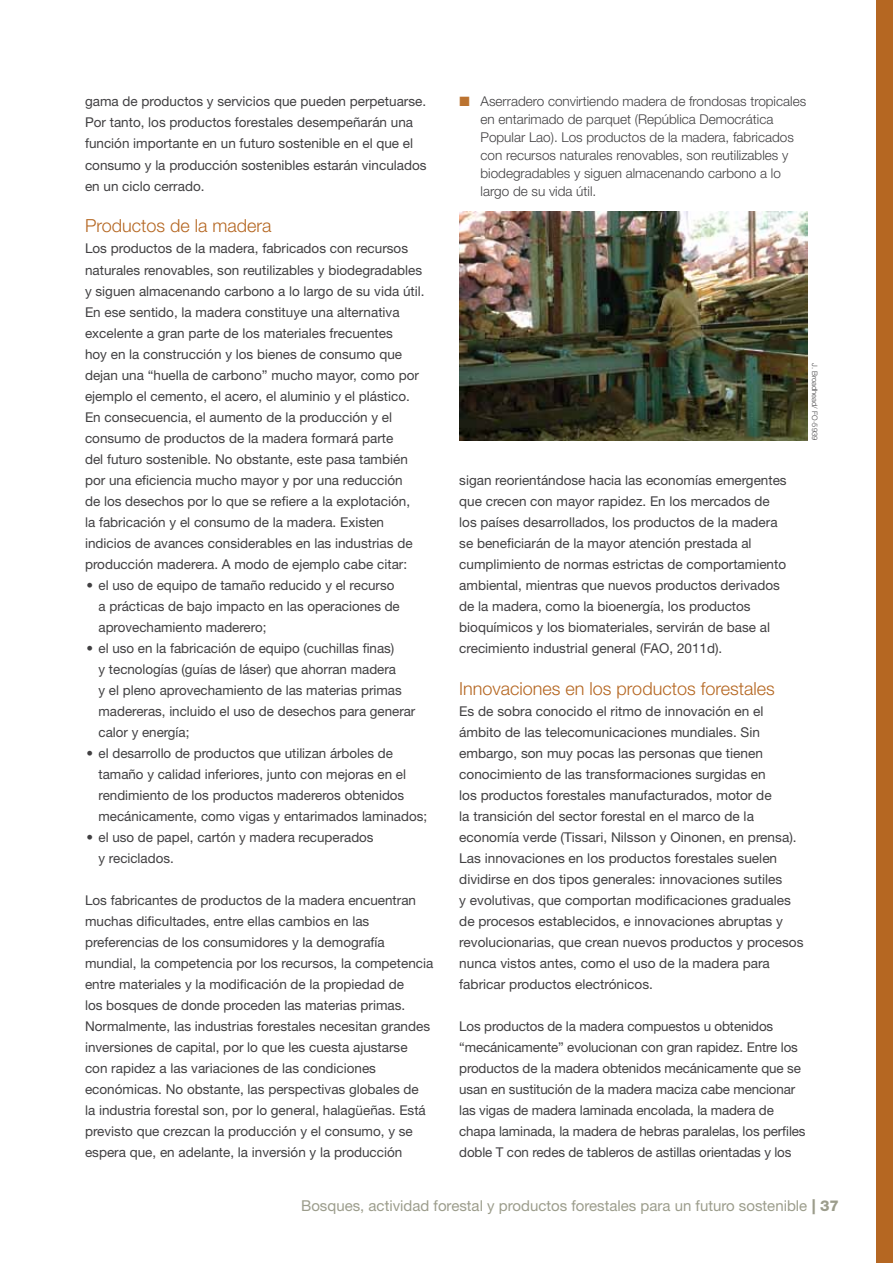
<style>
.page{position:relative;width:893px;height:1263px;background:#fff}
.page>*{position:absolute;margin:0;border:0;box-sizing:border-box;transform-origin:0 0}
.t1{font:300 18px "Helvetica Neue LT Std";color:#b56722}
.t2{font:15px "Helvetica Neue LT Std";color:#9c9d8c}
.t3{font:13.5px/21px "Helvetica Neue LT Std";color:#414042}
.t4{font:300 13.5px/18px "Helvetica Neue LT Std";color:#414042}
.t5{font:300 7.5px "Helvetica Neue LT Std";color:#414042}
.s1{color:#bb7330}
.s2{font-weight:800}
</style>
<div class="page">
<img style="left:459px;top:212px;width:349px;height:228px">
<div style="left:876px;top:0;width:17px;height:1263px;background:#b56722"></div>
<p class="t3" style="left:85px;top:91px;width:343px">gama de productos y servicios que pueden perpetuarse.<br>Por tanto, los productos forestales desempeñarán una función importante en un futuro sostenible en el que el consumo y la producción sostenibles estarán vinculados en un ciclo cerrado.</p>
<h1 class="t1" style="left:85px;top:215px;width:188px">Productos de la madera</h1>
<p class="t3" style="left:85px;top:238px;width:341px">Los productos de la madera, fabricados con recursos naturales renovables, son reutilizables y biodegradables y siguen almacenando carbono a lo largo de su vida útil.<br>En ese sentido, la madera constituye una alternativa excelente a gran parte de los materiales frecuentes<br>hoy en la construcción y los bienes de consumo que dejan una “huella de carbono” mucho mayor, como por ejemplo el cemento, el acero, el aluminio y el plástico.<br>En consecuencia, el aumento de la producción y el consumo de productos de la madera formará parte<br>del futuro sostenible. No obstante, este pasa también por una eficiencia mucho mayor y por una reducción<br>de los desechos por lo que se refiere a la explotación,<br>la fabricación y el consumo de la madera. Existen indicios de avances considerables en las industrias de producción maderera. A modo de ejemplo cabe citar:</p>
<p class="t3" style="left:99px;top:574px;width:303px;text-indent:-12px">• el uso de equipo de tamaño reducido y el recurso a prácticas de bajo impacto en las operaciones de aprovechamiento maderero;</p>
<p class="t3" style="left:99px;top:637px;width:318px;text-indent:-12px">• el uso en la fabricación de equipo (cuchillas finas)<br>y tecnologías (guías de láser) que ahorran madera<br>y el pleno aprovechamiento de las materias primas madereras, incluido el uso de desechos para generar calor y energía;</p>
<p class="t3" style="left:99px;top:742px;width:330px;text-indent:-12px">• el desarrollo de productos que utilizan árboles de tamaño y calidad inferiores, junto con mejoras en el rendimiento de los productos madereros obtenidos mecánicamente, como vigas y entarimados laminados;</p>
<p class="t3" style="left:99px;top:826px;width:277px;text-indent:-12px">• el uso de papel, cartón y madera recuperados y reciclados.</p>
<p class="t3" style="left:85px;top:889px;width:350px">Los fabricantes de productos de la madera encuentran muchas dificultades, entre ellas cambios en las preferencias de los consumidores y la demografía mundial, la competencia por los recursos, la competencia entre materiales y la modificación de la propiedad de<br>los bosques de donde proceden las materias primas.<br>Normalmente, las industrias forestales necesitan grandes inversiones de capital, por lo que les cuesta ajustarse con rapidez a las variaciones de las condiciones económicas. No obstante, las perspectivas globales de<br>la industria forestal son, por lo general, halagüeñas. Está previsto que crezcan la producción y el consumo, y se espera que, en adelante, la inversión y la producción</p>
<p class="t4" style="left:480px;top:92px;width:327px;text-indent:-21px"><span class="s1">■</span> Aserradero convirtiendo madera de frondosas tropicales en entarimado de parquet (República Democrática Popular Lao). Los productos de la madera, fabricados con recursos naturales renovables, son reutilizables y biodegradables y siguen almacenando carbono a lo largo de su vida útil.</p>
<p class="t5" style="left:819px;top:363px;width:79px;rotate:90deg">J. Broadhead/ FO-5939</p>
<p class="t3" style="left:459px;top:469px;width:329px">sigan reorientándose hacia las economías emergentes que crecen con mayor rapidez. En los mercados de los países desarrollados, los productos de la madera se beneficiarán de la mayor atención prestada al cumplimiento de normas estrictas de comportamiento ambiental, mientras que nuevos productos derivados de la madera, como la bioenergía, los productos bioquímicos y los biomateriales, servirán de base al crecimiento industrial general (FAO, 2011d).</p>
<h1 class="t1" style="left:459px;top:677px;width:317px">Innovaciones en los productos forestales</h1>
<p class="t3" style="left:459px;top:700px;width:346px">Es de sobra conocido el ritmo de innovación en el ámbito de las telecomunicaciones mundiales. Sin embargo, son muy pocas las personas que tienen conocimiento de las transformaciones surgidas en<br>los productos forestales manufacturados, motor de<br>la transición del sector forestal en el marco de la economía verde (Tissari, Nilsson y Oinonen, en prensa).<br>Las innovaciones en los productos forestales suelen dividirse en dos tipos generales: innovaciones sutiles<br>y evolutivas, que comportan modificaciones graduales de procesos establecidos, e innovaciones abruptas y revolucionarias, que crean nuevos productos y procesos nunca vistos antes, como el uso de la madera para fabricar productos electrónicos.</p>
<p class="t3" style="left:459px;top:1015px;width:348px">Los productos de la madera compuestos u obtenidos “mecánicamente” evolucionan con gran rapidez. Entre los productos de la madera obtenidos mecánicamente que se usan en sustitución de la madera maciza cabe mencionar las vigas de madera laminada encolada, la madera de chapa laminada, la madera de hebras paralelas, los perfiles doble T con redes de tableros de astillas orientadas y los</p>
<p class="t2" style="left:301px;top:1197px;width:539px">Bosques, actividad forestal y productos forestales para un futuro sostenible <span class="s2">| 37</span></p>
</div>
